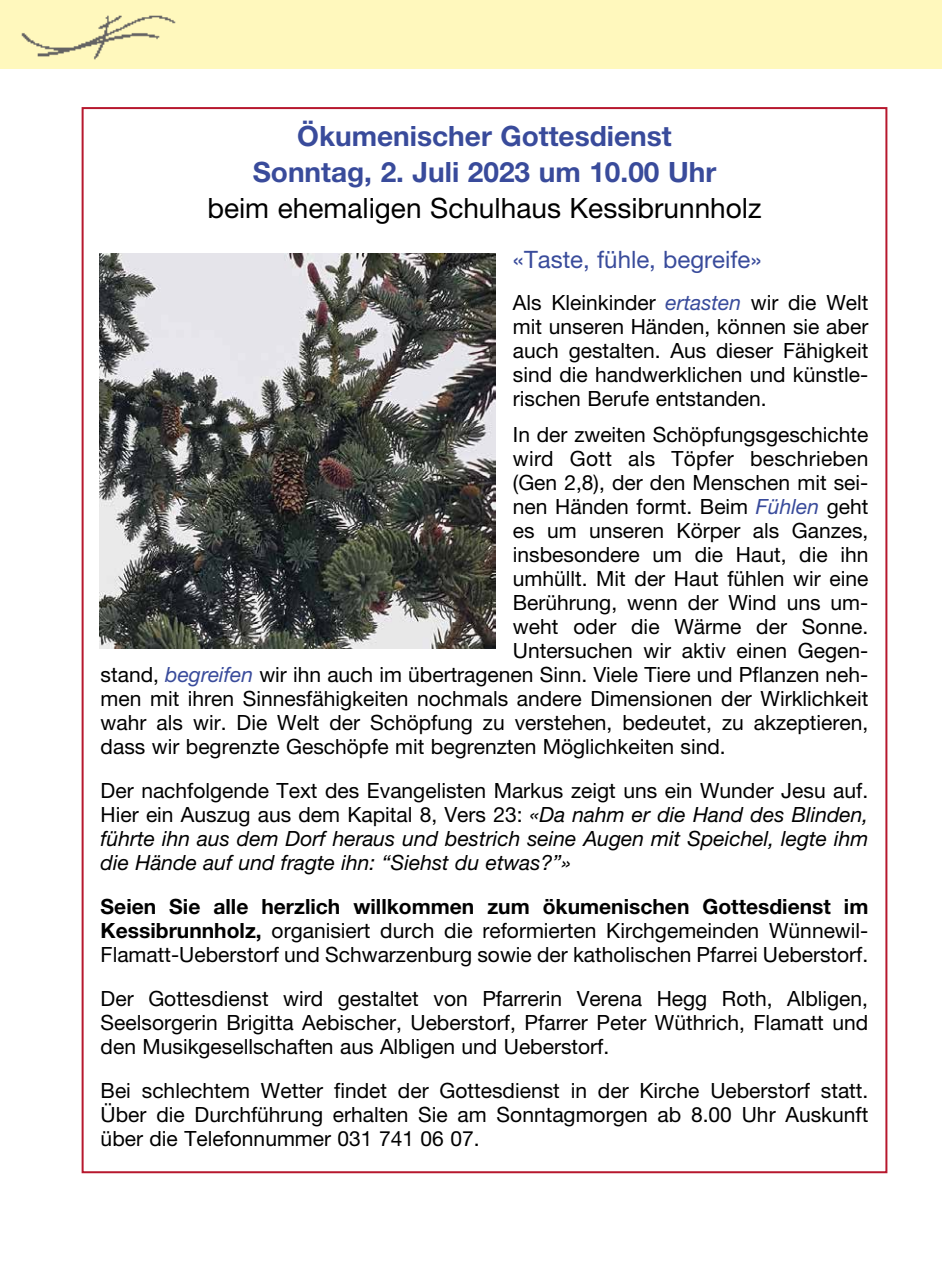
<style>
.page{position:relative;width:942px;height:1276px;background:#fff}
.page>*{position:absolute;margin:0;border:0;box-sizing:border-box;transform-origin:0 0}
.t1{font:700 28px/36px "Helvetica Neue LT Pro";color:#394b9b;text-align:center}
.t2{font:28px "Helvetica Neue LT Pro";color:#000}
.t3{font:24px "Helvetica Neue LT Pro";color:#394b9b}
.t4{font:21px/24px "Helvetica Neue LT Pro";color:#000;text-align:justify}
.t5{font:italic 21px/24px "Helvetica Neue LT Pro";color:#000;text-align:justify}
.s1{font-style:italic;color:#394b9b}
.s2{font-style:normal}
.s3{font-weight:700}
</style>
<div class="page">
<div style="left:0;top:0;width:941px;height:68px;background:#fff8bd"></div>
<img style="left:21px;top:15px;width:155px;height:45px">
<img style="left:100px;top:253px;width:395px;height:395px">
<h1 class="t1" style="left:252px;top:117px;width:465px">Ökumenischer Gottesdienst<br>Sonntag, 2. Juli 2023 um 10.00 Uhr</h1>
<h1 class="t2" style="left:207px;top:191px;width:555px">beim ehemaligen Schulhaus Kessibrunnholz</h1>
<p class="t3" style="left:512px;top:245px;width:250px">«Taste, fühle, begreife»</p>
<p class="t4" style="left:512px;top:290px;width:357px">Als Kleinkinder <span class="s1">ertasten</span> wir die Welt mit unseren Händen, können sie aber auch gestalten. Aus dieser Fähigkeit sind die handwerklichen und künstle&shy;rischen Berufe entstanden.</p>
<p class="t4" style="left:512px;top:422px;width:357px">In der zweiten Schöpfungsgeschichte</p>
<p class="t4" style="left:512px;top:446px;width:357px">wird Gott als Töpfer beschrieben</p>
<p class="t4" style="left:512px;top:470px;width:357px">(Gen 2,8), der den Menschen mit sei-</p>
<p class="t4" style="left:512px;top:494px;width:357px">nen Händen formt. Beim <span class="s1">Fühlen</span> geht</p>
<p class="t4" style="left:512px;top:518px;width:357px">es um unseren Körper als Ganzes,</p>
<p class="t4" style="left:512px;top:542px;width:357px">insbesondere um die Haut, die ihn</p>
<p class="t4" style="left:512px;top:566px;width:357px">umhüllt. Mit der Haut fühlen wir eine</p>
<p class="t4" style="left:512px;top:590px;width:357px">Berührung, wenn der Wind uns um-</p>
<p class="t4" style="left:512px;top:614px;width:357px">weht oder die Wärme der Sonne.</p>
<p class="t4" style="left:512px;top:638px;width:357px">Untersuchen wir aktiv einen Gegen-</p>
<p class="t4" style="left:101px;top:662px;width:769px">stand, <span class="s1">begreifen</span> wir ihn auch im übertragenen Sinn. Viele Tiere und Pflanzen neh-</p>
<p class="t4" style="left:101px;top:686px;width:769px">men mit ihren Sinnesfähigkeiten nochmals andere Dimensionen der Wirklichkeit</p>
<p class="t4" style="left:101px;top:710px;width:768px">wahr als wir. Die Welt der Schöpfung zu verstehen, bedeutet, zu akzeptieren,</p>
<p class="t4" style="left:101px;top:734px;width:626px">dass wir begrenzte Geschöpfe mit begrenzten Möglichkeiten sind.</p>
<p class="t5" style="left:101px;top:778px;width:769px"><span class="s2">Der nachfolgende Text des Evangelisten Markus zeigt uns ein Wunder Jesu auf.<br>Hier ein Auszug aus dem Kapital 8, Vers 23:</span> «Da nahm er die Hand des Blinden, führte ihn aus dem Dorf heraus und bestrich seine Augen mit Speichel, legte ihm die Hände auf und fragte ihn: “Siehst du etwas?”»</p>
<p class="t4" style="left:101px;top:894px;width:769px"><span class="s3">Seien Sie alle herzlich willkommen zum ökumenischen Gottesdienst im Kessibrunnholz,</span> organisiert durch die reformierten Kirchgemeinden Wünnewil-Flamatt-Ueberstorf und Schwarzenburg sowie der katholischen Pfarrei Ueberstorf.</p>
<p class="t4" style="left:101px;top:986px;width:768px">Der Gottesdienst wird gestaltet von Pfarrerin Verena Hegg Roth, Albligen, Seelsorgerin Brigitta Aebischer, Ueberstorf, Pfarrer Peter Wüthrich, Flamatt und den Musikgesellschaften aus Albligen und Ueberstorf.</p>
<p class="t4" style="left:101px;top:1078px;width:769px">Bei schlechtem Wetter findet der Gottesdienst in der Kirche Ueberstorf statt.<br>Über die Durchführung erhalten Sie am Sonntagmorgen ab 8.00 Uhr Auskunft über die Telefonnummer 031 741 06 07.</p>
</div>
